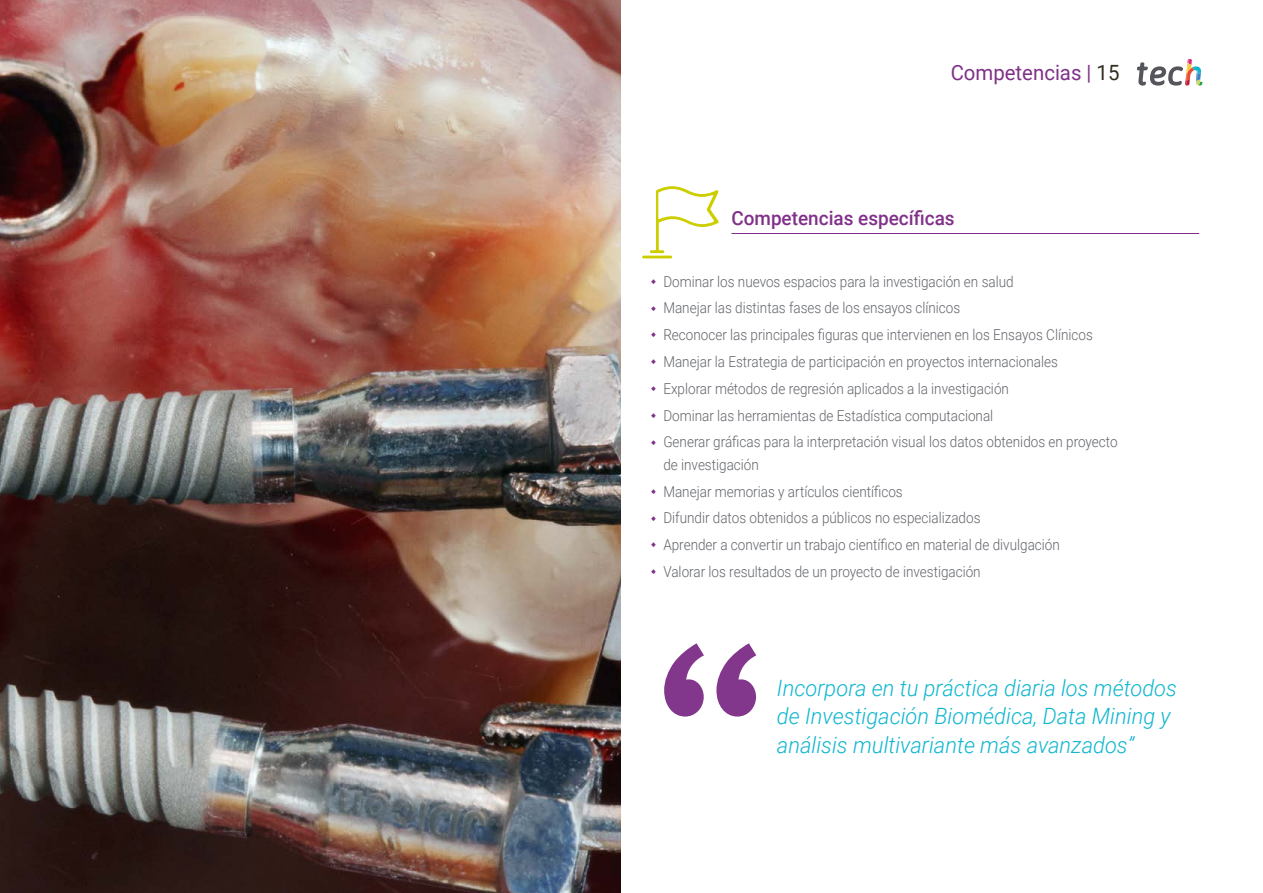
<style>
.page{position:relative;width:1263px;height:893px;background:#fff}
.page>*{position:absolute;margin:0;border:0;box-sizing:border-box;transform-origin:0 0}
.t1{font:italic 300 22.5px/28.5px "Roboto";color:#0fb6cf}
.t2{font:21px "Roboto";color:#813089}
.t3{font:500 19.5px "Roboto";color:#813089}
.t4{font:300 15px/26.7px "Roboto";color:#61646a;scale:.9 1}
.s1{color:#312e20}
</style>
<div class="page">
<svg style="left:664px;top:643px;width:92px;height:74px"></svg>
<hr style="left:731px;top:233px;width:468px;height:1px;background:#813089">
<hr style="left:642px;top:256px;width:30px;height:2px;background:#cdce00">
<svg style="left:650px;top:186px;width:69px;height:67px"></svg>
<svg style="left:1137px;top:59px;width:65px;height:27px"></svg>
<img style="left:0;top:0;width:621px;height:893px">
<h2 class="t2" style="left:951px;top:57px;width:170px">Competencias | <span class="s1">15</span></h2>
<h3 class="t3" style="left:731px;top:205px;width:225px">Competencias específicas</h3>
<p class="t4" style="left:663px;top:267px;width:506px">Dominar los nuevos espacios para la investigación en salud<br>Manejar las distintas fases de los ensayos clínicos<br>Reconocer las principales figuras que intervienen en los Ensayos Clínicos Manejar la Estrategia de participación en proyectos internacionales<br>Explorar métodos de regresión aplicados a la investigación<br>Dominar las herramientas de Estadística computacional<br>Generar gráficas para la interpretación visual los datos obtenidos en proyecto</p>
<p class="t4" style="left:663px;top:450px;width:442px">de investigación<br>Manejar memorias y artículos científicos<br>Difundir datos obtenidos a públicos no especializados<br>Aprender a convertir un trabajo científico en material de divulgación Valorar los resultados de un proyecto de investigación</p>
<h1 class="t1" style="left:777px;top:673px;width:402px">Incorpora en tu práctica diaria los métodos de Investigación Biomédica, Data Mining y análisis multivariante más avanzados”</h1>
</div>
